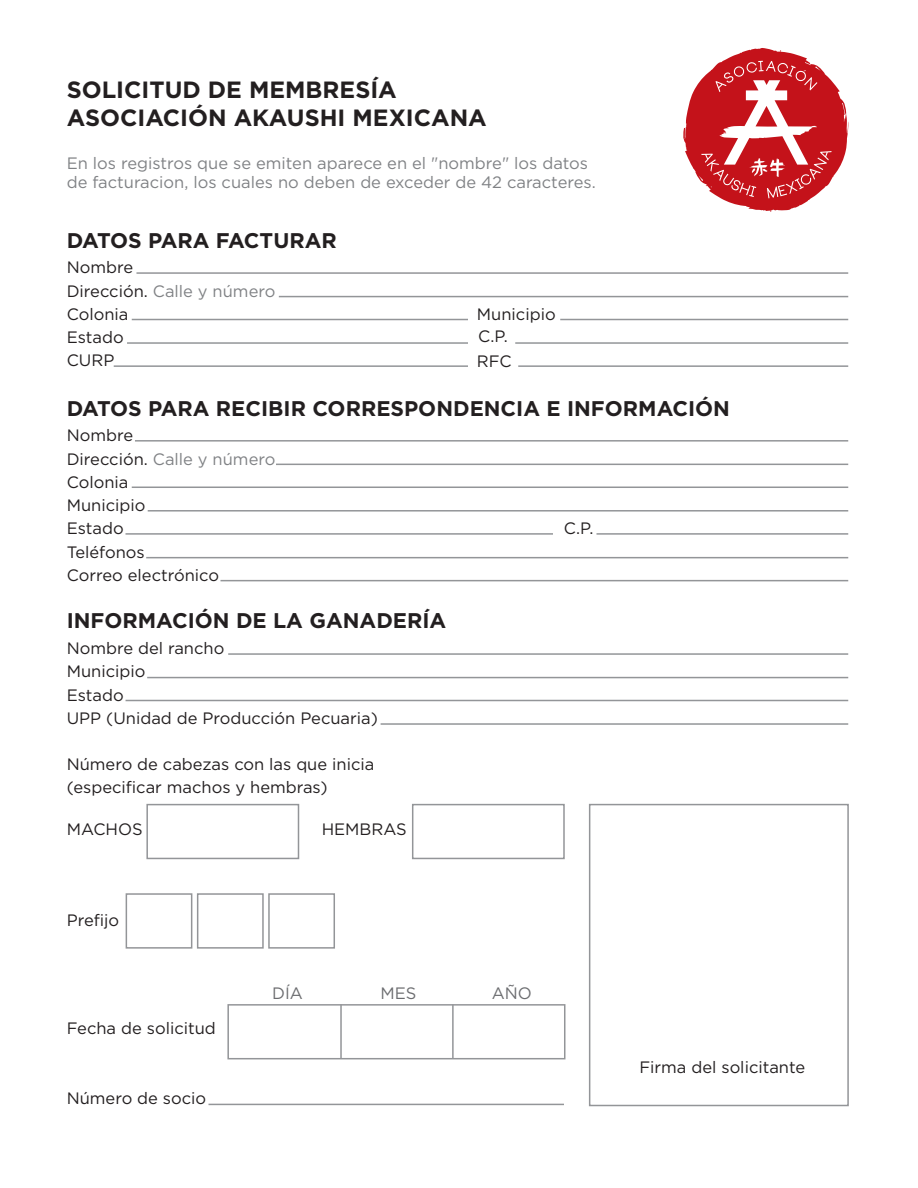
<style>
.page{position:relative;width:918px;height:1188px;background:#fff}
.page>*{position:absolute;margin:0;border:0;box-sizing:border-box;transform-origin:0 0}
.t1{font:700 23.55px/28.2px "Gotham";color:#231f20}
.t2{font:700 21.15px "Gotham";color:#231f20}
.t3{font:16.5px/23.2px "Gotham";color:#231f20}
.t4{font:16.5px/19.8px "Gotham";color:#808285}
.t5{font:16.5px "Gotham";color:#6c6d70}
.s1{color:#808285}
</style>
<div class="page">
<div style="left:227px;top:1004px;width:338px;height:55px;border:2px solid #939598"></div>
<div style="left:126px;top:893px;width:66px;height:56px;border:2px solid #939598"></div>
<div style="left:197px;top:893px;width:67px;height:56px;border:2px solid #939598"></div>
<div style="left:268px;top:893px;width:67px;height:56px;border:2px solid #939598"></div>
<div style="left:146px;top:804px;width:153px;height:55px;border:2px solid #939598"></div>
<div style="left:412px;top:804px;width:153px;height:55px;border:2px solid #939598"></div>
<div style="left:589px;top:804px;width:260px;height:302px;border:2px solid #939598"></div>
<hr style="left:340px;top:1005px;width:2px;height:54px;background:#939598">
<hr style="left:452px;top:1005px;width:2px;height:54px;background:#939598">
<hr style="left:136px;top:272px;width:712px;height:2px;background:#939598">
<hr style="left:279px;top:296px;width:569px;height:1px;background:#939598">
<hr style="left:132px;top:319px;width:336px;height:1px;background:#939598">
<hr style="left:127px;top:342px;width:341px;height:2px;background:#939598">
<hr style="left:114px;top:365px;width:354px;height:2px;background:#939598">
<hr style="left:135px;top:440px;width:713px;height:2px;background:#939598">
<hr style="left:276px;top:464px;width:572px;height:1px;background:#939598">
<hr style="left:132px;top:487px;width:716px;height:1px;background:#939598">
<hr style="left:208px;top:1104px;width:356px;height:1px;background:#939598">
<hr style="left:148px;top:510px;width:700px;height:2px;background:#939598">
<hr style="left:228px;top:653px;width:620px;height:2px;background:#939598">
<hr style="left:147px;top:677px;width:701px;height:1px;background:#939598">
<hr style="left:126px;top:700px;width:722px;height:1px;background:#939598">
<hr style="left:381px;top:723px;width:467px;height:2px;background:#939598">
<hr style="left:125px;top:533px;width:428px;height:2px;background:#939598">
<hr style="left:146px;top:557px;width:702px;height:1px;background:#939598">
<hr style="left:220px;top:580px;width:628px;height:1px;background:#939598">
<hr style="left:560px;top:319px;width:288px;height:1px;background:#939598">
<hr style="left:515px;top:342px;width:333px;height:2px;background:#939598">
<hr style="left:518px;top:365px;width:330px;height:2px;background:#939598">
<hr style="left:597px;top:533px;width:251px;height:2px;background:#939598">
<svg style="left:683px;top:48px;width:165px;height:164px"></svg>
<h1 class="t1" style="left:67px;top:75px;width:422px">SOLICITUD DE MEMBRESÍA<br>ASOCIACIÓN AKAUSHI MEXICANA</h1>
<p class="t4" style="left:67px;top:153px;width:531px">En los registros que se emiten aparece en el "nombre" los datos de facturacion, los cuales no deben de exceder de 42 caracteres.</p>
<p class="t2" style="left:67px;top:227px;width:272px">DATOS PARA FACTURAR</p>
<p class="t3" style="left:67px;top:256px;width:210px">Nombre<br>Dirección. <span class="s1">Calle y número<br></span>Colonia<br>Estado<br>CURP</p>
<p class="t3" style="left:477px;top:302px;width:80px">Municipio</p>
<p class="t3" style="left:478px;top:324px;width:31px">C.P.</p>
<p class="t3" style="left:477px;top:349px;width:36px">RFC</p>
<p class="t2" style="left:67px;top:394px;width:665px">DATOS PARA RECIBIR CORRESPONDENCIA E INFORMACIÓN</p>
<p class="t3" style="left:67px;top:424px;width:210px">Nombre<br>Dirección. <span class="s1">Calle y número<br></span>Colonia<br>Municipio<br>Estado<br>Teléfonos<br>Correo electrónico</p>
<p class="t2" style="left:67px;top:607px;width:381px">INFORMACIÓN DE LA GANADERÍA</p>
<p class="t3" style="left:67px;top:636px;width:313px">Nombre del rancho<br>Municipio<br>Estado<br>UPP (Unidad de Producción Pecuaria)</p>
<p class="t3" style="left:67px;top:752px;width:309px">Número de cabezas con las que inicia (especificar machos y hembras)</p>
<p class="t3" style="left:67px;top:818px;width:77px">MACHOS</p>
<p class="t3" style="left:67px;top:909px;width:54px">Prefijo</p>
<p class="t3" style="left:67px;top:1016px;width:151px">Fecha de solicitud</p>
<p class="t3" style="left:67px;top:1087px;width:141px">Número de socio</p>
<p class="t3" style="left:322px;top:818px;width:87px">HEMBRAS</p>
<p class="t5" style="left:272px;top:983px;width:32px">DÍA</p>
<p class="t5" style="left:381px;top:983px;width:37px">MES</p>
<p class="t3" style="left:564px;top:516px;width:31px">C.P.</p>
<p class="t5" style="left:492px;top:983px;width:42px">AÑO</p>
<p class="t3" style="left:639px;top:1055px;width:167px">Firma del solicitante</p>
</div>
